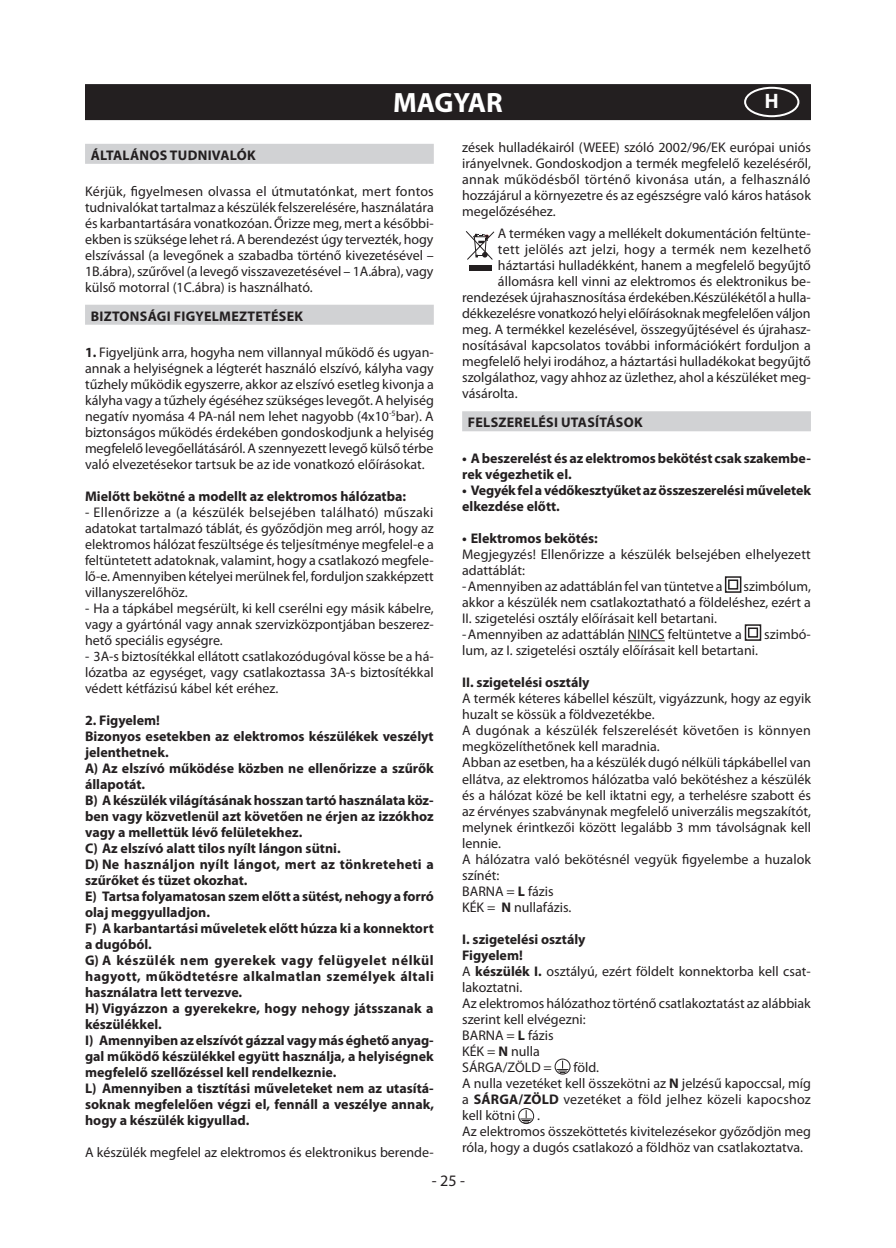
<style>
.page{position:relative;width:896px;height:1248px;background:#fff}
.page>*{position:absolute;margin:0;border:0;box-sizing:border-box;transform-origin:0 0}
.MYRIAD_PRO_LINGUA_FI{font:700 28px "Myriad Pro";letter-spacing:-.005em;color:#fff}
.t1{font:700 20px "Helvetica Greek";color:#fff}
.t2{font:16px "Myriad Pro";color:#231f20}
.t3{font:14px/16px "Myriad Pro";color:#231f20;text-align:justify}
.MYRIAD_PRO_TESTO_GRI{font:700 14px/16px "Myriad Pro";color:#231f20}
.MYRIAD_PRO_TESTO_GRI-2{font:700 14px/16px "Myriad Pro";letter-spacing:.02em;color:#231f20}
.t4{font:14px "Myriad Pro";letter-spacing:.02em;color:#231f20}
.s1{font-weight:700}
</style>
<div class="page">
<div style="left:85px;top:144px;width:349px;height:20px;background:#d1d2d4"></div>
<div style="left:85px;top:305px;width:349px;height:20px;background:#d1d2d4"></div>
<div style="left:462px;top:411px;width:349px;height:20px;background:#d1d2d4"></div>
<hr style="left:628px;top:640px;width:37px;height:1px;background:#231f20">
<div style="left:469px;top:265px;width:23px;height:6px;background:#231f20"></div>
<svg style="left:465px;top:231px;width:30px;height:29px"></svg>
<svg style="left:724px;top:576px;width:18px;height:17px"></svg>
<svg style="left:744px;top:624px;width:18px;height:17px"></svg>
<svg style="left:554px;top:1058px;width:17px;height:16px"></svg>
<svg style="left:518px;top:1108px;width:16px;height:16px"></svg>
<div style="left:85px;top:84px;width:726px;height:22px;background:#231f20"></div>
<div style="left:85px;top:106px;width:726px;height:14px;background:#231f20"></div>
<div style="left:744px;top:87px;width:55px;height:30px;border:2px solid #fff;border-radius:50%"></div>
<p class="MYRIAD_PRO_LINGUA_FI" style="left:393px;top:84px;width:111px">MAGYAR</p>
<p class="t1" style="left:764px;top:89px;width:16px">H</p>
<p class="MYRIAD_PRO_TESTO_GRI-2" style="left:91px;top:147px;width:166px">ÁLTALÁNOS TUDNIVALÓK</p>
<p class="t3" style="left:85px;top:183px;width:350px">Kérjük, figyelmesen olvassa el útmutatónkat, mert fontos tudnivalókat tartalmaz a készülék felszerelésére, használatára és karbantartására vonatkozóan. Őrizze meg, mert a későbbi&shy;ekben is szüksége lehet rá. A berendezést úgy tervezték, hogy elszívással (a levegőnek a szabadba történő kivezetésével – 1B.ábra), szűrővel (a levegő visszavezetésével – 1A.ábra), vagy külső motorral (1C.ábra) is használható.</p>
<p class="MYRIAD_PRO_TESTO_GRI-2" style="left:91px;top:307px;width:214px">BIZTONSÁGI FIGYELMEZTETÉSEK</p>
<p class="t3" style="left:85px;top:344px;width:350px"><span class="s1">1.</span> Figyeljünk arra, hogyha nem villannyal működő és ugyan&shy;annak a helyiségnek a légterét használó elszívó, kályha vagy tűzhely működik egyszerre, akkor az elszívó esetleg kivonja a kályha vagy a tűzhely égéséhez szükséges levegőt. A helyiség negatív nyomása 4 PA-nál nem lehet nagyobb (4x10<sup>-5</sup>bar). A biztonságos működés érdekében gondoskodjunk a helyiség megfelelő levegőellátásáról. A szennyezett levegő külső térbe való elvezetésekor tartsuk be az ide vonatkozó előírásokat.</p>
<p class="MYRIAD_PRO_TESTO_GRI" style="left:85px;top:487px;width:323px">Mielőtt bekötné a modellt az elektromos hálózatba:</p>
<p class="t3" style="left:85px;top:504px;width:350px">- Ellenőrizze a (a készülék belsejében található) műszaki adatokat tartalmazó táblát, és győződjön meg arról, hogy az elektromos hálózat feszültsége és teljesítménye megfelel-e a feltüntetett adatoknak, valamint, hogy a csatlakozó megfele&shy;lő-e. Amennyiben kételyei merülnek fel, forduljon szakképzett villanyszerelőhöz.</p>
<p class="t3" style="left:85px;top:600px;width:350px">- Ha a tápkábel megsérült, ki kell cserélni egy másik kábelre, vagy a gyártónál vagy annak szervizközpontjában beszerez&shy;hető speciális egységre.</p>
<p class="t3" style="left:85px;top:648px;width:350px">- 3A-s biztosítékkal ellátott csatlakozódugóval kösse be a há&shy;lózatba az egységet, vagy csatlakoztassa 3A-s biztosítékkal védett kétfázisú kábel két eréhez.</p>
<p class="MYRIAD_PRO_TESTO_GRI" style="left:85px;top:711px;width:76px">2. Figyelem!</p>
<p class="MYRIAD_PRO_TESTO_GRI" style="left:85px;top:727px;width:350px">Bizonyos esetekben az elektromos készülékek veszélyt jelenthetnek.</p>
<p class="MYRIAD_PRO_TESTO_GRI" style="left:85px;top:759px;width:350px">A) Az elszívó működése közben ne ellenőrizze a szűrők állapotát.</p>
<p class="MYRIAD_PRO_TESTO_GRI" style="left:85px;top:791px;width:350px;text-align:justify">B) A készülék világításának hosszan tartó használata köz&shy;ben vagy közvetlenül azt követően ne érjen az izzókhoz vagy a mellettük lévő felületekhez.</p>
<p class="MYRIAD_PRO_TESTO_GRI" style="left:85px;top:839px;width:257px">C) Az elszívó alatt tilos nyílt lángon sütni.</p>
<p class="MYRIAD_PRO_TESTO_GRI-2" style="left:85px;top:855px;width:350px">D) Ne használjon nyílt lángot, mert az tönkreteheti a szűrőket és tüzet okozhat.</p>
<p class="MYRIAD_PRO_TESTO_GRI" style="left:85px;top:887px;width:350px">E) Tartsa folyamatosan szem előtt a sütést, nehogy a forró olaj meggyulladjon.</p>
<p class="MYRIAD_PRO_TESTO_GRI" style="left:85px;top:919px;width:350px">F) A karbantartási műveletek előtt húzza ki a konnektort a dugóból.</p>
<p class="MYRIAD_PRO_TESTO_GRI" style="left:85px;top:951px;width:350px;text-align:justify">G) A készülék nem gyerekek vagy felügyelet nélkül hagyott, működtetésre alkalmatlan személyek általi használatra lett tervezve.</p>
<p class="MYRIAD_PRO_TESTO_GRI" style="left:85px;top:999px;width:350px">H) Vigyázzon a gyerekekre, hogy nehogy játsszanak a készülékkel.</p>
<p class="MYRIAD_PRO_TESTO_GRI" style="left:85px;top:1031px;width:350px;text-align:justify">I) Amennyiben az elszívót gázzal vagy más éghető anyag&shy;gal működő készülékkel együtt használja, a helyiségnek megfelelő szellőzéssel kell rendelkeznie.</p>
<p class="MYRIAD_PRO_TESTO_GRI" style="left:85px;top:1079px;width:350px;text-align:justify">L) Amennyiben a tisztítási műveleteket nem az utasítá&shy;soknak megfelelően végzi el, fennáll a veszélye annak, hogy a készülék kigyullad.</p>
<p class="t3" style="left:85px;top:1144px;width:350px">A készülék megfelel az elektromos és elektronikus berende-</p>
<p class="t3" style="left:462px;top:139px;width:350px">zések hulladékairól (WEEE) szóló 2002/96/EK európai uniós irányelvnek. Gondoskodjon a termék megfelelő kezeléséről, annak működésből történő kivonása után, a felhasználó hozzájárul a környezetre és az egészségre való káros hatások megelőzéséhez.</p>
<p class="t3" style="left:498px;top:225px;width:314px">A terméken vagy a mellékelt dokumentáción feltünte-</p>
<p class="t4" style="left:498px;top:241px;width:315px">tett jelölés azt jelzi, hogy a termék nem kezelhető</p>
<p class="t3" style="left:498px;top:257px;width:314px">háztartási hulladékként, hanem a megfelelő begyűjtő</p>
<p class="t3" style="left:498px;top:273px;width:314px">állomásra kell vinni az elektromos és elektronikus be-</p>
<p class="t3" style="left:462px;top:289px;width:350px">rendezések újrahasznosítása érdekében.Készülékétől a hulla-</p>
<p class="t3" style="left:462px;top:305px;width:350px">dékkezelésre vonatkozó helyi előírásoknak megfelelően váljon</p>
<p class="t3" style="left:462px;top:321px;width:350px">meg. A termékkel kezelésével, összegyűjtésével és újrahasz-</p>
<p class="t3" style="left:462px;top:337px;width:350px">nosításával kapcsolatos további információkért forduljon a</p>
<p class="t3" style="left:462px;top:353px;width:350px">megfelelő helyi irodához, a háztartási hulladékokat begyűjtő</p>
<p class="t3" style="left:462px;top:369px;width:350px">szolgálathoz, vagy ahhoz az üzlethez, ahol a készüléket meg-</p>
<p class="t3" style="left:462px;top:385px;width:57px">vásárolta.</p>
<p class="MYRIAD_PRO_TESTO_GRI-2" style="left:468px;top:414px;width:176px">FELSZERELÉSI UTASÍTÁSOK</p>
<p class="MYRIAD_PRO_TESTO_GRI" style="left:462px;top:450px;width:350px">• Abeszerelést és az elektromosbekötést csak szakembe&shy;rek végezhetik el.</p>
<p class="MYRIAD_PRO_TESTO_GRI" style="left:462px;top:482px;width:350px">• Vegyékfelavédőkesztyűketazösszeszerelésiműveletek elkezdése előtt.</p>
<p class="MYRIAD_PRO_TESTO_GRI" style="left:462px;top:530px;width:137px">• Elektromos bekötés:</p>
<p class="t3" style="left:462px;top:546px;width:350px">Megjegyzés! Ellenőrizze a készülék belsejében elhelyezett adattáblát:</p>
<p class="t3" style="left:462px;top:578px;width:262px">-Amennyiben az adattáblán fel van tüntetve a</p>
<p class="t3" style="left:462px;top:578px;width:350px;text-indent:281px">szimbólum, akkor a készülék nem csatlakoztatható a földeléshez, ezért a II. szigetelési osztály előírásait kell betartani.</p>
<p class="t3" style="left:462px;top:626px;width:281px">-Amennyiben az adattáblán NINCS feltüntetve a</p>
<p class="t3" style="left:764px;top:626px;width:48px">szimbó-</p>
<p class="t3" style="left:462px;top:642px;width:297px">lum, az I. szigetelési osztály előírásait kell betartani.</p>
<p class="MYRIAD_PRO_TESTO_GRI" style="left:462px;top:674px;width:129px">II. szigetelési osztály</p>
<p class="t3" style="left:462px;top:690px;width:350px">A termék kéteres kábellel készült, vigyázzunk, hogy az egyik huzalt se kössük a földvezetékbe.</p>
<p class="t3" style="left:462px;top:722px;width:350px">A dugónak a készülék felszerelését követően is könnyen megközelíthetőnek kell maradnia.</p>
<p class="t3" style="left:462px;top:754px;width:350px">Abban az esetben, ha a készülék dugó nélküli tápkábellel van ellátva, az elektromos hálózatba való bekötéshez a készülék és a hálózat közé be kell iktatni egy, a terhelésre szabott és az érvényes szabványnak megfelelő univerzális megszakítót, melynek érintkezői között legalább 3 mm távolságnak kell lennie.</p>
<p class="t3" style="left:462px;top:850px;width:350px">A hálózatra való bekötésnél vegyük figyelembe a huzalok színét:</p>
<p class="t3" style="left:462px;top:882px;width:93px">BARNA = <span class="s1">L</span> fázis</p>
<p class="t3" style="left:462px;top:898px;width:111px">KÉK = <span class="s1">N</span> nullafázis.</p>
<p class="MYRIAD_PRO_TESTO_GRI" style="left:462px;top:930px;width:125px">I. szigetelési osztály</p>
<p class="MYRIAD_PRO_TESTO_GRI" style="left:462px;top:946px;width:62px">Figyelem!</p>
<p class="t3" style="left:462px;top:962px;width:350px">A <span class="s1">készülék I.</span> osztályú, ezért földelt konnektorba kell csat&shy;lakoztatni.</p>
<p class="t3" style="left:462px;top:994px;width:350px">Az elektromos hálózathoz történő csatlakoztatást az alábbiak szerint kell elvégezni:</p>
<p class="t3" style="left:462px;top:1026px;width:93px">BARNA = <span class="s1">L</span> fázis</p>
<p class="t3" style="left:462px;top:1042px;width:79px">KÉK = <span class="s1">N</span> nulla</p>
<p class="t3" style="left:462px;top:1058px;width:91px">SÁRGA/ZÖLD =</p>
<p class="t3" style="left:573px;top:1058px;width:27px">föld.</p>
<p class="t3" style="left:462px;top:1074px;width:350px">A nulla vezetéket kell összekötni az <span class="s1">N</span> jelzésű kapoccsal, míg a <span class="s1">SÁRGA/ZÖLD</span> vezetéket a föld jelhez közeli kapocshoz kell kötni</p>
<p class="t3" style="left:537px;top:1106px;width:4px">.</p>
<p class="t3" style="left:462px;top:1122px;width:350px">Az elektromos összeköttetés kivitelezésekor győződjön meg róla, hogy a dugós csatlakozó a földhöz van csatlakoztatva.</p>
<p class="t2" style="left:432px;top:1170px;width:35px">- 25 -</p>
</div>
